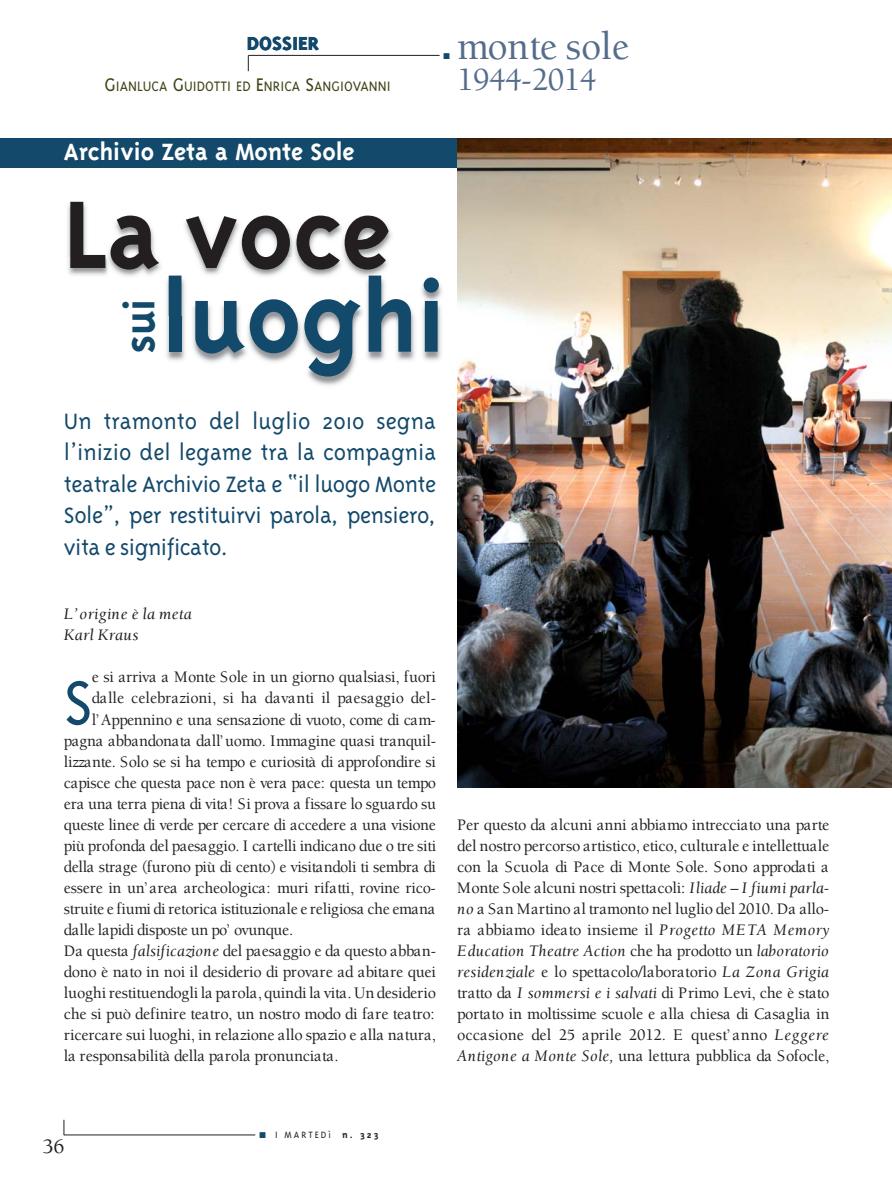
<style>
.page{position:relative;width:892px;height:1179px;background:#fff}
.page>*{position:absolute;margin:0;border:0;box-sizing:border-box;transform-origin:0 0}
.t1{font:700 110.25px "Triplex";color:#13496b}
.t2{font:700 110.25px "Triplex";color:#231f20}
.t3{font:300 71.55px "Triplex";color:#13496b}
.t4{font:700 47.55px "Triplex";color:#13496b}
.t5{font:500 40.5px "Berkeley Std";letter-spacing:-.02em;color:#556d8b}
.t6{font:500 33px "Berkeley Std";letter-spacing:-.02em;color:#556d8b}
.t7{font:700 27px "Triplex";color:#fff}
.t8{font:300 25.5px/31.5px "Triplex";letter-spacing:-.02em;color:#13496b;text-align:justify}
.t9{font:800 21.75px "Triplex";color:#13496b}
.t10{font:500 21px "Berkeley Std";color:#231f20}
.t11{font:500 16.5px/21px "Berkeley Std";letter-spacing:-.015em;color:#231f20;text-align:justify}
.t12{font:500 16.5px "Berkeley Std";letter-spacing:.005em;color:#231f20}
.t13{font:italic 16.5px/21px "Berkeley Std";letter-spacing:.02em;color:#231f20}
.t14{font:300 15.75px "Triplex";color:#414216}
.t15{font:300 10.5px "Triplex";letter-spacing:.19em;color:#231f20}
.t16{font:8.4px "Zapf Dingbats ITC";color:#13496b}
.s1{font-size:21px}
.s2{font-weight:400;font-style:italic}
.s3{color:#13496b}
.s4{font-weight:700}
</style>
<div class="page">
<svg style="left:64px;top:1119px;width:1px;height:15px"></svg>
<hr style="left:64px;top:1134px;width:191px;height:1px;background:#231f20">
<hr style="left:248px;top:55px;width:192px;height:1px;background:#231f20">
<svg style="left:248px;top:55px;width:1px;height:16px"></svg>
<img style="left:166px;top:315px;width:275px;height:71px">
<img style="left:67px;top:203px;width:375px;height:112px">
<img style="left:169px;top:275px;width:270px;height:40px">
<div style="left:0;top:138px;width:525px;height:30px;background:#13496b"></div>
<img style="left:457px;top:138px;width:435px;height:649px">
<h3 class="t9" style="left:247px;top:31px;width:74px">DOSSIER</h3>
<h3 class="t5" style="left:457px;top:25px;width:174px">monte sole</h3>
<h3 class="t6" style="left:457px;top:62px;width:141px">1944-2014</h3>
<p class="t16" style="left:443px;top:52px;width:8px">■</p>
<p class="t14" style="left:105px;top:78px;width:288px"><span class="s1">G</span>IANLUCA <span class="s1">G</span>UIDOTTI ED <span class="s1">E</span>NRICA <span class="s1">S</span>ANGIOVANNI</p>
<h3 class="t7" style="left:64px;top:136px;width:292px">Archivio Zeta a Monte Sole</h3>
<h1 class="t2" style="left:64px;top:171px;width:328px">La voce</h1>
<h3 class="t4" style="left:113px;top:353px;width:57px;rotate:-90deg">sui</h3>
<h1 class="t1" style="left:161px;top:255px;width:287px">luoghi</h1>
<h3 class="t8" style="left:64px;top:404px;width:374px">Un tramonto del luglio 2010 segna l’inizio del legame tra la compagnia teatrale Archivio Zeta e “il luogo Monte Sole”, per restituirvi parola, pensiero, vita e significato.</h3>
<p class="t13" style="left:64px;top:604px;width:129px">L’ origine è la meta<br>Karl Kraus</p>
<p class="t11" style="left:92px;top:667px;width:346px">e si arriva a Monte Sole in un giorno qualsiasi, fuori</p>
<p class="t12" style="left:92px;top:689px;width:346px">dal le celebrazioni, si ha davanti il paesaggio del -</p>
<p class="t11" style="left:92px;top:709px;width:346px">l’ Appennino e una sensazione di vuoto, come di cam-</p>
<p class="t11" style="left:64px;top:730px;width:374px">pagna abbandonata dall’ uomo. Immagine quasi tranquil-</p>
<p class="t11" style="left:64px;top:751px;width:374px">lizzante. Solo se si ha tempo e curiosità di approfondire si</p>
<p class="t11" style="left:64px;top:772px;width:374px">capisce che questa pace non è vera pace: questa un tempo</p>
<p class="t11" style="left:64px;top:793px;width:373px">era una terra piena di vita! Si prova a fissare lo sguardo su</p>
<p class="t11" style="left:64px;top:814px;width:374px">queste linee di verde per cercare di accedere a una visione</p>
<p class="t11" style="left:64px;top:835px;width:374px">più profonda del paesaggio. I cartelli indicano due o tre siti</p>
<p class="t11" style="left:64px;top:856px;width:374px">della strage (furono più di cento) e visitandoli ti sembra di</p>
<p class="t11" style="left:64px;top:877px;width:373px">essere in un’ area archeologica: muri rifatti, rovine rico-</p>
<p class="t11" style="left:64px;top:898px;width:373px">struite e fiumi di retorica istituzionale e religiosa che emana</p>
<p class="t11" style="left:64px;top:919px;width:231px">dalle lapidi disposte un po’ ovunque.</p>
<p class="t11" style="left:64px;top:940px;width:374px">Da questa <span class="s2">falsificazione</span> del paesaggio e da questo abban-</p>
<p class="t11" style="left:64px;top:961px;width:374px">dono è nato in noi il desiderio di provare ad abitare quei</p>
<p class="t11" style="left:64px;top:982px;width:374px">luoghi restituendogli la parola, quindi la vita. Un desiderio</p>
<p class="t11" style="left:64px;top:1003px;width:372px">che si può definire teatro, un nostro modo di fare teatro:</p>
<p class="t11" style="left:64px;top:1024px;width:374px">ricercare sui luoghi, in relazione allo spazio e alla natura,</p>
<p class="t11" style="left:64px;top:1045px;width:276px">la responsabilità della parola pronunciata.</p>
<h2 class="t3" style="left:64px;top:662px;width:31px">S</h2>
<p class="t11" style="left:457px;top:814px;width:374px">Per questo da alcuni anni abbiamo intrecciato una parte del nostro percorso artistico, etico, culturale e intellettuale con la Scuola di Pace di Monte Sole. Sono approdati a Monte Sole alcuni nostri spettacoli: <span class="s2">Iliade – I fiumi parla&shy;no</span> a San Martino al tramonto nel luglio del 2010. Da allo&shy;ra abbiamo ideato insieme il <span class="s2">Progetto META Memory Education Theatre Action</span> che ha prodotto un <span class="s2">laboratorio residenziale</span> e lo spettacolo/laboratorio <span class="s2">La Zona Grigia </span>tratto da <span class="s2">I sommersi e i salvati</span> di Primo Levi, che è stato portato in moltissime scuole e alla chiesa di Casaglia in occasione del 25 aprile 2012. E quest’ anno <span class="s2">Leggere Antigone a Monte Sole,</span> una lettura pubblica da Sofocle,</p>
<p class="t10" style="left:43px;top:1134px;width:23px">36</p>
<p class="t15" style="left:260px;top:1128px;width:121px"><span class="s3">■</span> I MARTEDì <span class="s4">n. 323</span></p>
</div>
